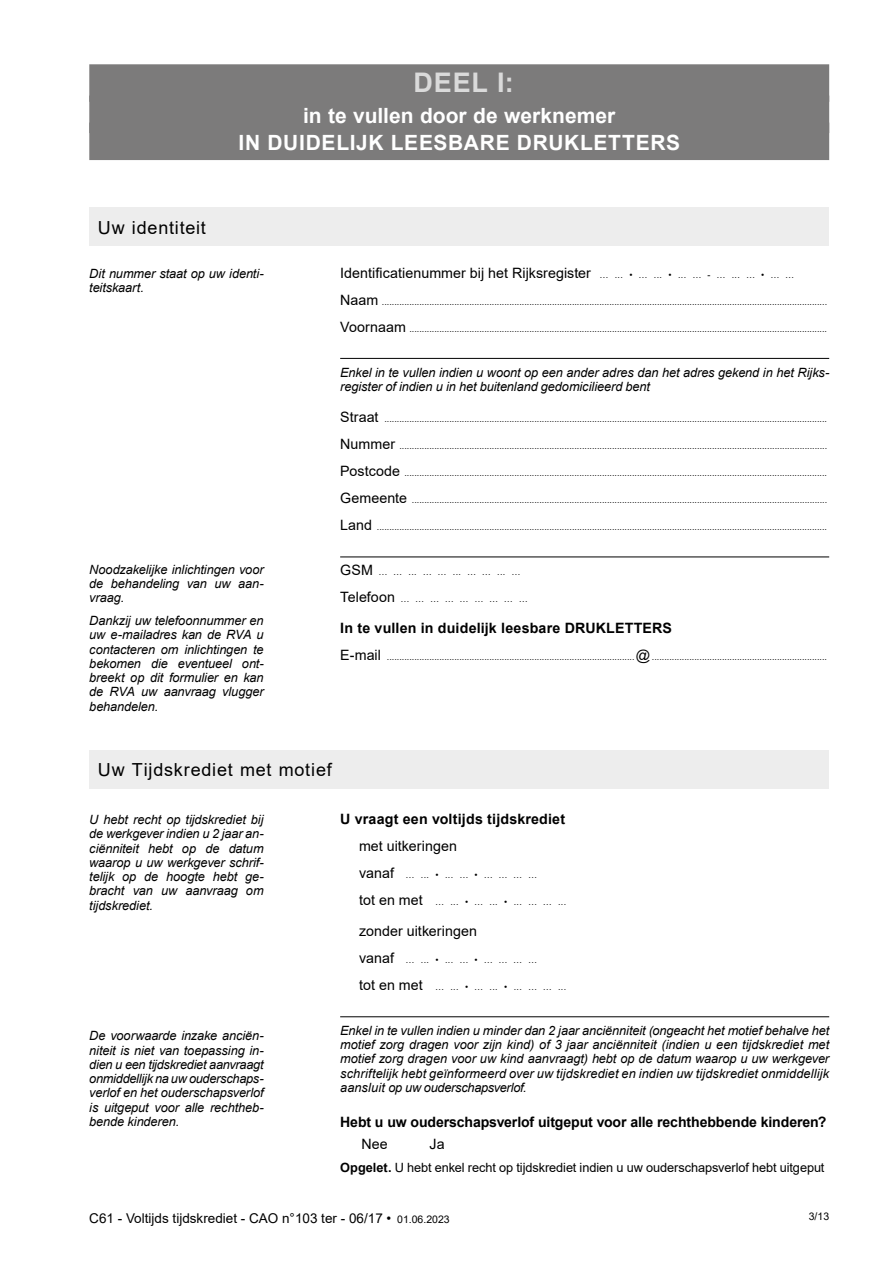
<style>
.page{position:relative;width:893px;height:1263px;background:#fff}
.page>*{position:absolute;margin:0;border:0;box-sizing:border-box;transform-origin:0 0}
.t1{font:700 27px "Arial";color:#dadada}
.t2{font:700 21px/27px "Arial";letter-spacing:.025em;color:#fff;text-align:center}
.t3{font:18px "Arial";letter-spacing:.045em;color:#000}
.t4{font:700 14.25px "Arial";color:#000}
.t5{font:14.25px/27px "Arial";letter-spacing:.005em;color:#000}
.t6{font:13.5px "Arial";color:#000}
.t7{font:italic 12.75px/14.2px "Arial";letter-spacing:-.005em;color:#000;text-align:justify}
.t8{font:12.75px "Arial";letter-spacing:-.005em;color:#000}
.t9{font:10.5px "Arial";color:#000}
.t10{font:9px "Arial";color:#000}
.s1{font-size:9px}
.s2{font-size:14.25px}
.s3{font-weight:700}
.s4{font-size:10.5px}
</style>
<div class="page">
<div style="left:89px;top:64px;width:740px;height:38px;background:#7c7b7b"></div>
<div style="left:89px;top:96px;width:740px;height:37px;background:#7c7b7b"></div>
<div style="left:89px;top:123px;width:740px;height:37px;background:#7c7b7b"></div>
<div style="left:89px;top:208px;width:740px;height:38px;background:#ededed"></div>
<hr style="left:340px;top:358px;width:489px;height:1px;background:#000">
<hr style="left:340px;top:556px;width:489px;height:1px;background:#000">
<div style="left:89px;top:750px;width:740px;height:38px;background:#ededed"></div>
<hr style="left:340px;top:1016px;width:489px;height:1px;background:#000">
<h3 class="t3" style="left:98px;top:215px;width:110px">Uw identiteit</h3>
<h1 class="t1" style="left:413px;top:63px;width:102px">DEEL I:</h1>
<h2 class="t2" style="left:238px;top:103px;width:443px">in te vullen door de werknemer<br>IN DUIDELIJK LEESBARE DRUKLETTERS</h2>
<h3 class="t7" style="left:89px;top:266px;width:176px">Dit nummer staat op uw identi&shy;teitskaart.</h3>
<h3 class="t7" style="left:89px;top:562px;width:176px">Noodzakelijke inlichtingen voor de behandeling van uw aan&shy;vraag.</h3>
<h3 class="t7" style="left:89px;top:614px;width:176px">Dankzij uw telefoonnummer en uw e-mailadres kan de RVA u contacteren om inlichtingen te bekomen die eventueel ont&shy;breekt op dit formulier en kan de RVA uw aanvraag vlugger behandelen.</h3>
<h3 class="t5" style="left:340px;top:259px;width:455px">Identificatienummer bij het Rijksregister <span class="s1">... ... • ... ... • ... ... - ... ... ... • ... ...</span></h3>
<p class="t10" style="left:340px;top:295px;width:488px"><span class="s2">Naam</span> ..................................................................................................................................................................................</p>
<p class="t10" style="left:340px;top:322px;width:488px"><span class="s2">Voornaam</span> .......................................................................................................................................................................</p>
<h3 class="t7" style="left:340px;top:365px;width:491px">Enkel in te vullen indien u woont op een ander adres dan het adres gekend in het Rijks&shy;register of indien u in het buitenland gedomicilieerd bent</h3>
<p class="t10" style="left:340px;top:413px;width:488px"><span class="s2">Straat</span> .................................................................................................................................................................................</p>
<p class="t10" style="left:340px;top:440px;width:488px"><span class="s2">Nummer</span> ...........................................................................................................................................................................</p>
<p class="t10" style="left:340px;top:467px;width:488px"><span class="s2">Postcode</span> .........................................................................................................................................................................</p>
<p class="t10" style="left:340px;top:494px;width:488px"><span class="s2">Gemeente</span> ......................................................................................................................................................................</p>
<p class="t10" style="left:340px;top:521px;width:488px"><span class="s2">Land</span> ....................................................................................................................................................................................</p>
<p class="t10" style="left:340px;top:566px;width:182px"><span class="s2">GSM</span> ... ... ... ... ... ... ... ... ... ...</p>
<p class="t10" style="left:340px;top:593px;width:189px"><span class="s2">Telefoon</span> ... ... ... ... ... ... ... ... ...</p>
<h3 class="t4" style="left:340px;top:618px;width:333px">In te vullen in duidelijk leesbare DRUKLETTERS</h3>
<p class="t10" style="left:340px;top:650px;width:488px"><span class="s2">E-mail</span> ...................................................................................................<span class="s2">@</span> ......................................................................</p>
<h3 class="t3" style="left:98px;top:757px;width:235px">Uw Tijdskrediet met motief</h3>
<h3 class="t7" style="left:89px;top:813px;width:176px">U hebt recht op tijdskrediet bij de werkgever indien u 2 jaar an&shy;ciënniteit hebt op de datum waarop u uw werkgever schrif&shy;telijk op de hoogte hebt ge&shy;bracht van uw aanvraag om tijdskrediet.</h3>
<h3 class="t7" style="left:89px;top:1029px;width:176px">De voorwaarde inzake anciën&shy;niteit is niet van toepassing in&shy;dien u een tijdskrediet aanvraagt onmiddellijk na uw ouderschaps&shy;verlof en het ouderschapsverlof is uitgeput voor alle rechtheb&shy;bende kinderen.</h3>
<h3 class="t4" style="left:340px;top:808px;width:226px">U vraagt een voltijds tijdskrediet</h3>
<h3 class="t5" style="left:359px;top:832px;width:99px">met uitkeringen vanaf</h3>
<p class="t10" style="left:406px;top:868px;width:132px">... ... • ... ... • ... ... ... ...</p>
<p class="t10" style="left:359px;top:895px;width:209px"><span class="s2">tot en met</span> ... ... • ... ... • ... ... ... ...</p>
<h3 class="t5" style="left:359px;top:917px;width:120px">zonder uitkeringen vanaf</h3>
<p class="t10" style="left:406px;top:953px;width:132px">... ... • ... ... • ... ... ... ...</p>
<p class="t10" style="left:359px;top:980px;width:209px"><span class="s2">tot en met</span> ... ... • ... ... • ... ... ... ...</p>
<p class="t7" style="left:340px;top:1023px;width:490px">Enkel in te vullen indien u minder dan 2 jaar anciënniteit (ongeacht het motief behalve het motief zorg dragen voor zijn kind) of 3 jaar anciënniteit (indien u een tijdskrediet met motief zorg dragen voor uw kind aanvraagt) hebt op de datum waarop u uw werkgever schriftelijk hebt geïnformeerd over uw tijdskrediet en indien uw tijdskrediet onmiddellijk aansluit op uw ouderschapsverlof.</p>
<h3 class="t4" style="left:340px;top:1112px;width:488px">Hebt u uw ouderschapsverlof uitgeput voor alle rechthebbende kinderen?</h3>
<h3 class="t5" style="left:361px;top:1130px;width:28px">Nee</h3>
<h3 class="t5" style="left:429px;top:1130px;width:17px">Ja</h3>
<h3 class="t8" style="left:340px;top:1159px;width:486px"><span class="s3">Opgelet.</span> U hebt enkel recht op tijdskrediet indien u uw ouderschapsverlof hebt uitgeput</h3>
<h3 class="t6" style="left:89px;top:1208px;width:362px">C61 - Voltijds tijdskrediet - CAO n°103 ter - 06/17 • <span class="s4">01.06.2023</span></h3>
<p class="t9" style="left:809px;top:1209px;width:22px">3/13</p>
</div>
